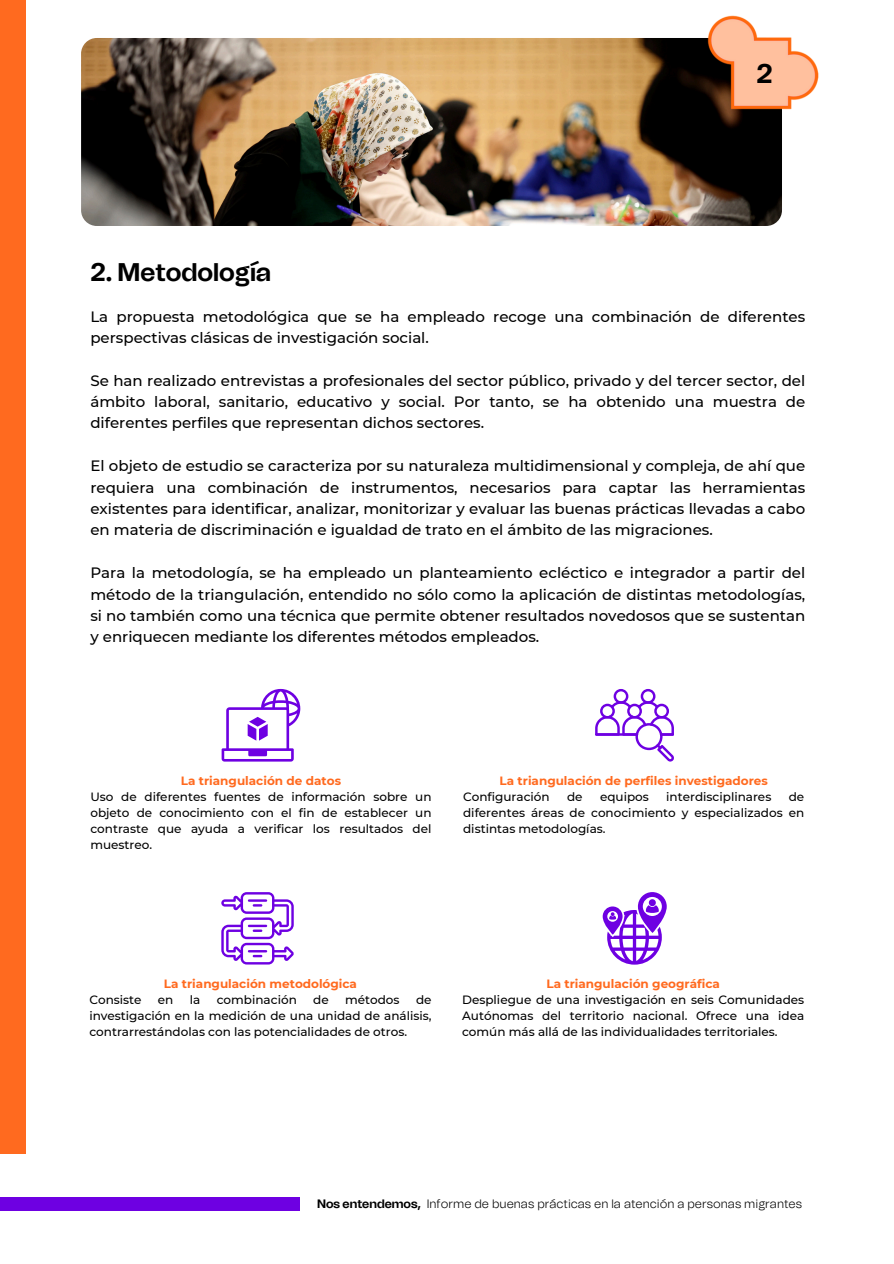
<style>
.page{position:relative;width:894px;height:1264px;background:#fff}
.page>*{position:absolute;margin:0;border:0;box-sizing:border-box;transform-origin:0 0}
.t1{font:700 27px "Tomato Grotesk";color:#000}
.t2{font:700 25.5px "Tomato Grotesk";color:#000}
.t3{font:500 15px/21.3px "Montserrat";color:#000;text-align:justify}
.t4{font:300 12.15px "Tomato Grotesk";color:#000}
.t5{font:700 12.15px "Tomato Grotesk";color:#000}
.t6{font:500 12px/16px "Montserrat";color:#000}
.t7{font:700 12px/16px "Montserrat";color:#ff6a1f}
.s1{font-weight:700;color:#ff6a1f}
.s2{font-weight:500;color:#000}
</style>
<div class="page">
<svg style="left:595px;top:689px;width:78px;height:72px"></svg>
<svg style="left:221px;top:689px;width:79px;height:72px"></svg>
<svg style="left:221px;top:892px;width:73px;height:72px"></svg>
<svg style="left:602px;top:892px;width:64px;height:72px"></svg>
<div style="left:0;top:1196px;width:300px;height:14px;background:#6e00e2"></div>
<img style="left:81px;top:38px;width:700px;height:188px">
<img style="left:680px;top:15px;width:139px;height:104px">
<div style="left:0;top:0;width:26px;height:1153px;background:#ff6a1f"></div>
<p class="t2" style="left:90px;top:256px;width:182px">2. Metodología</p>
<h3 class="t1" style="left:756px;top:57px;width:18px">2</h3>
<h2 class="t3" style="left:90px;top:305px;width:716px">La propuesta metodológica que se ha empleado recoge una combinación de diferentes perspectivas clásicas de investigación social.</h2>
<h2 class="t3" style="left:90px;top:369px;width:716px">Se han realizado entrevistas a profesionales del sector público, privado y del tercer sector, del ámbito laboral, sanitario, educativo y social. Por tanto, se ha obtenido una muestra de diferentes perfiles que representan dichos sectores.</h2>
<h2 class="t3" style="left:90px;top:455px;width:716px">El objeto de estudio se caracteriza por su naturaleza multidimensional y compleja, de ahí que requiera una combinación de instrumentos, necesarios para captar las herramientas existentes para identificar, analizar, monitorizar y evaluar las buenas prácticas llevadas a cabo en materia de discriminación e igualdad de trato en el ámbito de las migraciones.</h2>
<h2 class="t3" style="left:90px;top:562px;width:716px">Para la metodología, se ha empleado un planteamiento ecléctico e integrador a partir del método de la triangulación, entendido no sólo como la aplicación de distintas metodologías, si no también como una técnica que permite obtener resultados novedosos que se sustentan y enriquecen mediante los diferentes métodos empleados.</h2>
<h3 class="t6" style="left:90px;top:772px;width:342px;text-indent:90px"><span class="s1">La triangulación de datos<br></span>Uso de diferentes fuentes de información sobre un objeto de conocimiento con el fin de establecer un contraste que ayuda a verificar los resultados del muestreo.</h3>
<p class="t7" style="left:463px;top:772px;width:306px;text-indent:36px">La triangulación de perfiles investigadores<br><span class="s2">Configuración</span></p>
<p class="t6" style="left:567px;top:788px;width:17px">de</p>
<p class="t6" style="left:600px;top:788px;width:50px">equipos</p>
<p class="t6" style="left:666px;top:788px;width:107px">interdisciplinares</p>
<p class="t6" style="left:463px;top:788px;width:342px;text-align:justify;text-indent:325px">de diferentes áreas de conocimiento y especializados en distintas metodologías.</p>
<h3 class="t7" style="left:164px;top:975px;width:195px">La triangulación metodológica</h3>
<h3 class="t6" style="left:89px;top:991px;width:54px">Consiste</h3>
<h3 class="t6" style="left:158px;top:991px;width:17px">en</h3>
<h3 class="t6" style="left:190px;top:991px;width:12px">la</h3>
<h3 class="t6" style="left:217px;top:991px;width:82px">combinación</h3>
<h3 class="t6" style="left:313px;top:991px;width:17px">de</h3>
<h3 class="t6" style="left:345px;top:991px;width:56px">métodos</h3>
<h3 class="t6" style="left:89px;top:991px;width:343px;text-align:justify;text-indent:326px">de investigación en la medición de una unidad de análisis, contrarrestándolas con las potencialidades de otros.</h3>
<p class="t6" style="left:462px;top:975px;width:343px;text-indent:84px"><span class="s1">La triangulación geográfica<br></span>Despliegue de una investigación en seis Comunidades Autónomas del territorio nacional. Ofrece una idea común más allá de las individualidades territoriales.</p>
<p class="t5" style="left:317px;top:1196px;width:105px">Nos entendemos,</p>
<p class="t4" style="left:426px;top:1198px;width:377px">Informe de buenas prácticas en la atención a personas migrantes</p>
</div>
